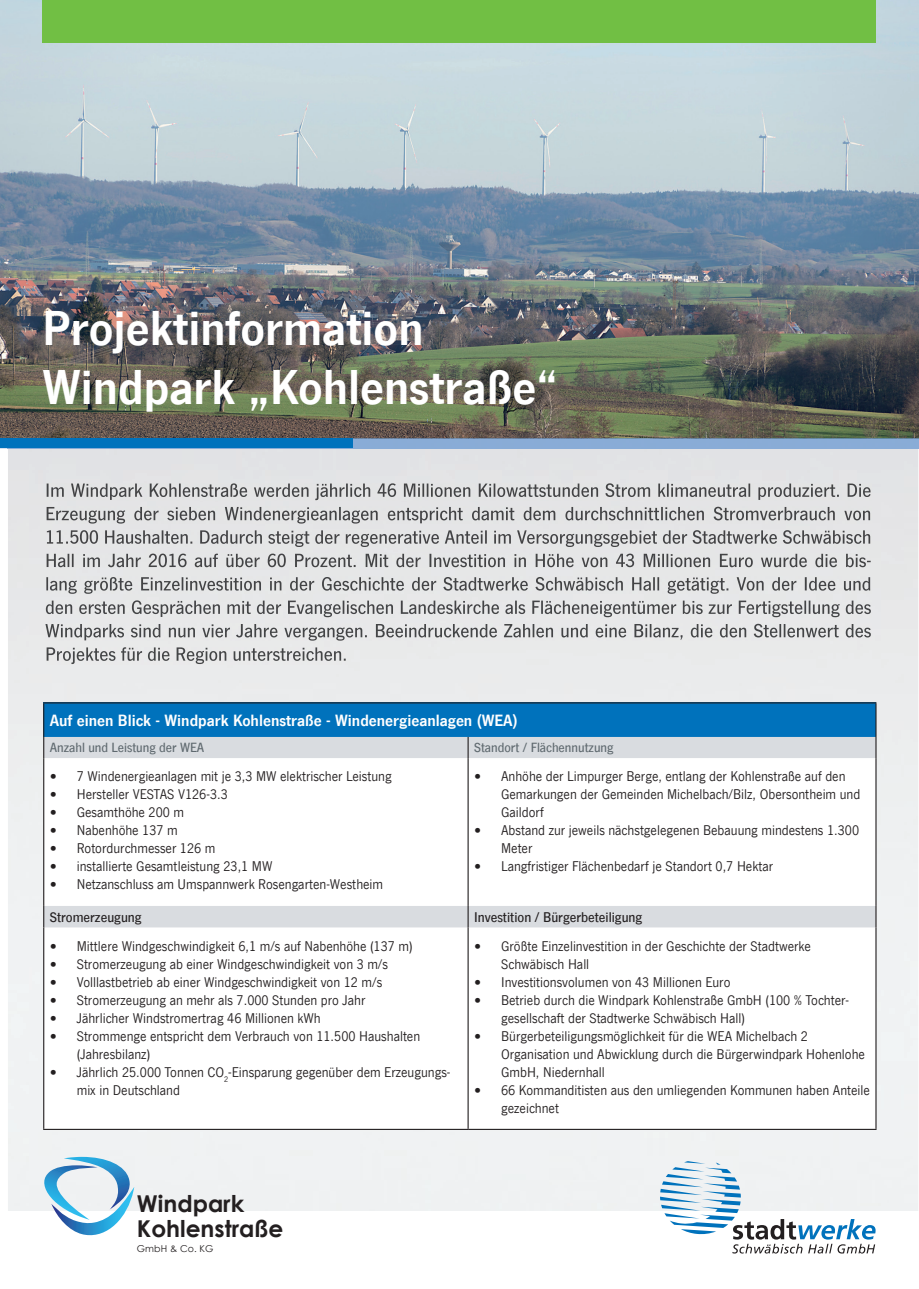
<style>
.page{position:relative;width:919px;height:1289px;background:#fff}
.page>*{position:absolute;margin:0;border:0;box-sizing:border-box;transform-origin:0 0}
.t1{font:700 49.5px/59.4px "News Gothic Com";color:#fff}
.t2{font:700 23.25px/24.6px "Century Gothic";color:#231f20}
.t3{font:700 16.5px "News Gothic Com";color:#fff}
.t4{font:14.25px/18px "News Gothic Com";color:#231f20}
.t5{font:500 14.25px "News Gothic Com";color:#231f20}
.t6{font:500 13.5px "News Gothic Com";color:#5f696f}
.t7{font:9.45px "Century Gothic";letter-spacing:.01em;color:#231f20}
</style>
<div class="page">
<img style="left:8px;top:448px;width:910px;height:762px">
<img style="left:0;top:0;width:918px;height:438px">
<div style="left:43px;top:0;width:833px;height:43px;background:#71bf44"></div>
<svg style="left:37px;top:1156px;width:97px;height:80px"></svg>
<svg style="left:660px;top:1161px;width:215px;height:92px"></svg>
<div style="left:353px;top:439px;width:565px;height:9px;background:#89acd7"></div>
<img style="left:0;top:438px;width:918px;height:1px">
<div style="left:0;top:438px;width:353px;height:10px;background:#0072bc"></div>
<div style="left:44px;top:703px;width:831px;height:34px;background:#0072bc"></div>
<div style="left:44px;top:737px;width:831px;height:21px;background:#d9dce0"></div>
<svg style="left:44px;top:758px;width:831px;height:370px"></svg>
<hr style="left:43px;top:702px;width:425px;height:1px;background:#231f20">
<hr style="left:43px;top:703px;width:1px;height:34px;background:#231f20">
<hr style="left:468px;top:702px;width:408px;height:1px;background:#231f20">
<hr style="left:875px;top:703px;width:1px;height:34px;background:#231f20">
<svg style="left:43px;top:737px;width:1px;height:21px"></svg>
<svg style="left:467px;top:737px;width:1px;height:21px"></svg>
<svg style="left:875px;top:737px;width:1px;height:21px"></svg>
<hr style="left:43px;top:758px;width:1px;height:147px;background:#231f20">
<hr style="left:467px;top:758px;width:1px;height:147px;background:#231f20">
<hr style="left:875px;top:758px;width:1px;height:147px;background:#231f20">
<svg style="left:43px;top:905px;width:1px;height:22px"></svg>
<svg style="left:467px;top:905px;width:1px;height:22px"></svg>
<svg style="left:875px;top:905px;width:1px;height:22px"></svg>
<hr style="left:43px;top:927px;width:1px;height:201px;background:#231f20">
<hr style="left:467px;top:927px;width:1px;height:201px;background:#231f20">
<hr style="left:875px;top:927px;width:1px;height:201px;background:#231f20">
<hr style="left:43px;top:1128px;width:425px;height:1px;background:#231f20">
<hr style="left:468px;top:1128px;width:408px;height:1px;background:#231f20">
<img style="left:47px;top:483px;width:824px;height:17px">
<img style="left:47px;top:506px;width:824px;height:17px">
<img style="left:47px;top:530px;width:824px;height:17px">
<img style="left:47px;top:553px;width:823px;height:14px">
<img style="left:46px;top:577px;width:825px;height:17px">
<img style="left:46px;top:600px;width:825px;height:17px">
<img style="left:45px;top:623px;width:826px;height:17px">
<img style="left:47px;top:647px;width:299px;height:17px">
<h1 class="t1" style="left:43px;top:298px;width:517px">Projektinformation<br>Windpark „Kohlenstraße“</h1>
<p class="t3" style="left:50px;top:710px;width:469px">Auf einen Blick - Windpark Kohlenstraße - Windenergieanlagen (WEA)</p>
<p class="t6" style="left:50px;top:740px;width:156px">Anzahl und Leistung der WEA</p>
<p class="t6" style="left:474px;top:740px;width:141px">Standort / Flächennutzung</p>
<p class="t4" style="left:50px;top:767px;width:343px">• 7 Windenergieanlagen mit je 3,3 MW elektrischer Leistung</p>
<p class="t4" style="left:50px;top:785px;width:179px">• Hersteller VESTAS V126-3.3</p>
<p class="t4" style="left:50px;top:803px;width:136px">• Gesamthöhe 200 m</p>
<p class="t4" style="left:50px;top:821px;width:129px">• Nabenhöhe 137 m</p>
<p class="t4" style="left:50px;top:839px;width:167px">• Rotordurchmesser 126 m</p>
<p class="t4" style="left:50px;top:857px;width:224px">• installierte Gesamtleistung 23,1 MW</p>
<p class="t4" style="left:50px;top:875px;width:335px">• Netzanschluss am Umspannwerk Rosengarten-Westheim</p>
<p class="t4" style="left:501px;top:767px;width:361px;text-indent:-27px">• Anhöhe der Limpurger Berge, entlang der Kohlenstraße auf den<br>Gemarkungen der Gemeinden Michelbach/Bilz, Obersontheim und<br>Gaildorf</p>
<p class="t4" style="left:501px;top:821px;width:359px;text-indent:-27px">• Abstand zur jeweils nächstgelegenen Bebauung mindestens 1.300<br>Meter</p>
<p class="t4" style="left:474px;top:857px;width:300px">• Langfristiger Flächenbedarf je Standort 0,7 Hektar</p>
<p class="t5" style="left:50px;top:909px;width:93px">Stromerzeugung</p>
<p class="t5" style="left:474px;top:909px;width:170px">Investition / Bürgerbeteiligung</p>
<p class="t4" style="left:50px;top:937px;width:364px">• Mittlere Windgeschwindigkeit 6,1 m/s auf Nabenhöhe (137 m)</p>
<p class="t4" style="left:50px;top:955px;width:340px">• Stromerzeugung ab einer Windgeschwindigkeit von 3 m/s</p>
<p class="t4" style="left:50px;top:973px;width:334px">• Volllastbetrieb ab einer Windgeschwindigkeit von 12 m/s</p>
<p class="t4" style="left:50px;top:991px;width:317px">• Stromerzeugung an mehr als 7.000 Stunden pro Jahr</p>
<p class="t4" style="left:50px;top:1009px;width:272px">• Jährlicher Windstromertrag 46 Millionen kWh</p>
<p class="t4" style="left:77px;top:1027px;width:345px;text-indent:-27px">• Strommenge entspricht dem Verbrauch von 11.500 Haushalten (Jahresbilanz)</p>
<p class="t4" style="left:77px;top:1063px;width:375px;text-indent:-27px">• Jährlich 25.000 Tonnen CO<sub>2</sub>-Einsparung gegenüber dem Erzeugungs&shy;mix in Deutschland</p>
<p class="t4" style="left:501px;top:937px;width:311px;text-indent:-27px">• Größte Einzelinvestition in der Geschichte der Stadtwerke<br>Schwäbisch Hall</p>
<p class="t4" style="left:474px;top:973px;width:258px">• Investitionsvolumen von 43 Millionen Euro</p>
<p class="t4" style="left:501px;top:991px;width:349px;text-indent:-27px">• Betrieb durch die Windpark Kohlenstraße GmbH (100 % Tochter&shy;gesellschaft der Stadtwerke Schwäbisch Hall)</p>
<p class="t4" style="left:501px;top:1027px;width:365px;text-indent:-27px">• Bürgerbeteiligungsmöglichkeit für die WEA Michelbach 2<br>Organisation und Abwicklung durch die Bürgerwindpark Hohenlohe<br>GmbH, Niedernhall</p>
<p class="t4" style="left:501px;top:1081px;width:370px;text-indent:-27px">• 66 Kommanditisten aus den umliegenden Kommunen haben Anteile gezeichnet</p>
<h2 class="t2" style="left:137px;top:1190px;width:148px">Windpark<br>Kohlenstraße</h2>
<p class="t7" style="left:137px;top:1241px;width:78px">GmbH &amp; Co. KG</p>
</div>
